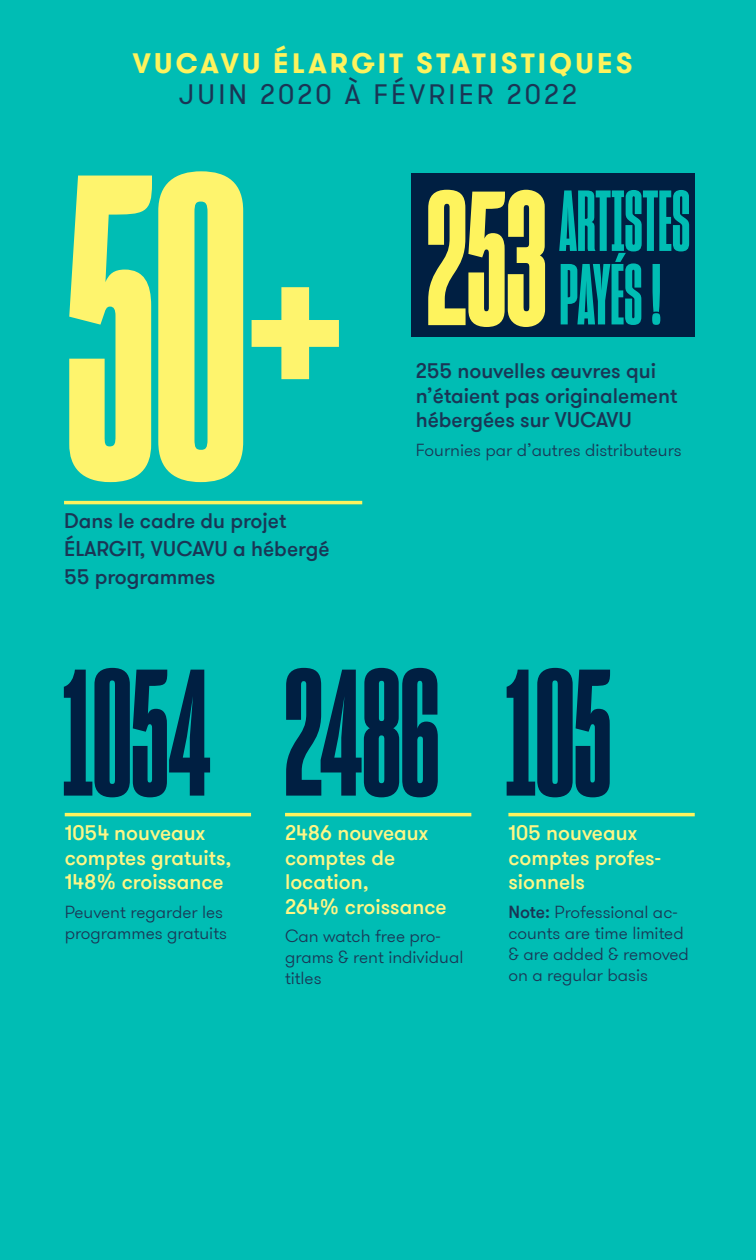
<style>
.page{position:relative;width:756px;height:1260px;background:#00bdb4}
.page>*{position:absolute;margin:0;border:0;box-sizing:border-box;transform-origin:0 0}
.t1{font:420px "Sharp Grotesk Bold 09";color:#fef46d}
.t2{font:185.5px "Sharp Grotesk Bold 09";color:#fef35d}
.t3{font:175px "Sharp Grotesk Bold 09";letter-spacing:-.01em;color:#001f42}
.t4{font:84px/73.5px "Sharp Grotesk Bold 09";letter-spacing:-.005em;color:#00bdb4}
.t5{font:700 28px "GT Walsheim";letter-spacing:.105em;color:#fef35d}
.t6{font:28px "GT Walsheim";letter-spacing:.11em;color:#1a3555}
.t7{font:500 21px/24.5px "GT Walsheim";color:#fef686}
.t8{font:500 21px/28px "GT Walsheim";color:#1a3555}
.t9{font:300 17.5px/21px "GT Walsheim";color:#1a3555}
.s1{font-weight:500}
</style>
<div class="page">
<hr style="left:64px;top:501px;width:298px;height:3px;background:#fef35d">
<hr style="left:65px;top:813px;width:186px;height:3px;background:#fef35d">
<hr style="left:285px;top:813px;width:186px;height:3px;background:#fef35d">
<hr style="left:508px;top:813px;width:187px;height:3px;background:#fef35d">
<div style="left:411px;top:173px;width:151px;height:164px;background:#001f42"></div>
<div style="left:559px;top:173px;width:136px;height:164px;background:#001f42"></div>
<h3 class="t5" style="left:133px;top:45px;width:89px">VU CAVU</h3>
<h3 class="t5" style="left:273px;top:45px;width:361px">ÉLARGIT STATISTIQUES</h3>
<h3 class="t6" style="left:179px;top:77px;width:228px">JUI N 2020 À FÉVRI</h3>
<h3 class="t6" style="left:459px;top:77px;width:120px">ER 2022</h3>
<h1 class="t1" style="left:63px;top:86px;width:286px">50+</h1>
<p class="t8" style="left:64px;top:507px;width:267px">Dans le cadre du projet<br>ÉLARGIT, VUCAVU a hébergé<br>55 programmes</p>
<h2 class="t2" style="left:426px;top:152px;width:124px">253</h2>
<p class="t8" style="left:416px;top:359px;width:263px;line-height:24.5px">255 nouvelles œuvres qui n’étaient pas originalement hébergées sur VUCAVU</p>
<p class="t9" style="left:416px;top:440px;width:267px">Fournies par d’autres distributeurs</p>
<h3 class="t4" style="left:559px;top:185px;width:115px">ARTISTES<br>PAYÉS !</h3>
<h3 class="t3" style="left:63px;top:632px;width:551px">1054 2486 105</h3>
<p class="t7" style="left:65px;top:821px;width:168px">1054 nouveaux comptes gratuits,<br>148% croissance</p>
<p class="t9" style="left:65px;top:902px;width:164px">Peuvent regarder les programmes gratuits</p>
<p class="t7" style="left:508px;top:821px;width:154px">105 nouveaux comptes profes&shy;sionnels</p>
<p class="t9" style="left:508px;top:902px;width:182px"><span class="s1">Note:</span> Professional ac&shy;counts are time limited &amp; are added &amp; removed on a regular basis</p>
<p class="t7" style="left:285px;top:821px;width:163px">2486 nouveaux comptes de location,<br>264% croissance</p>
<p class="t9" style="left:285px;top:926px;width:180px">Can watch free pro&shy;grams &amp; rent individual titles</p>
</div>
